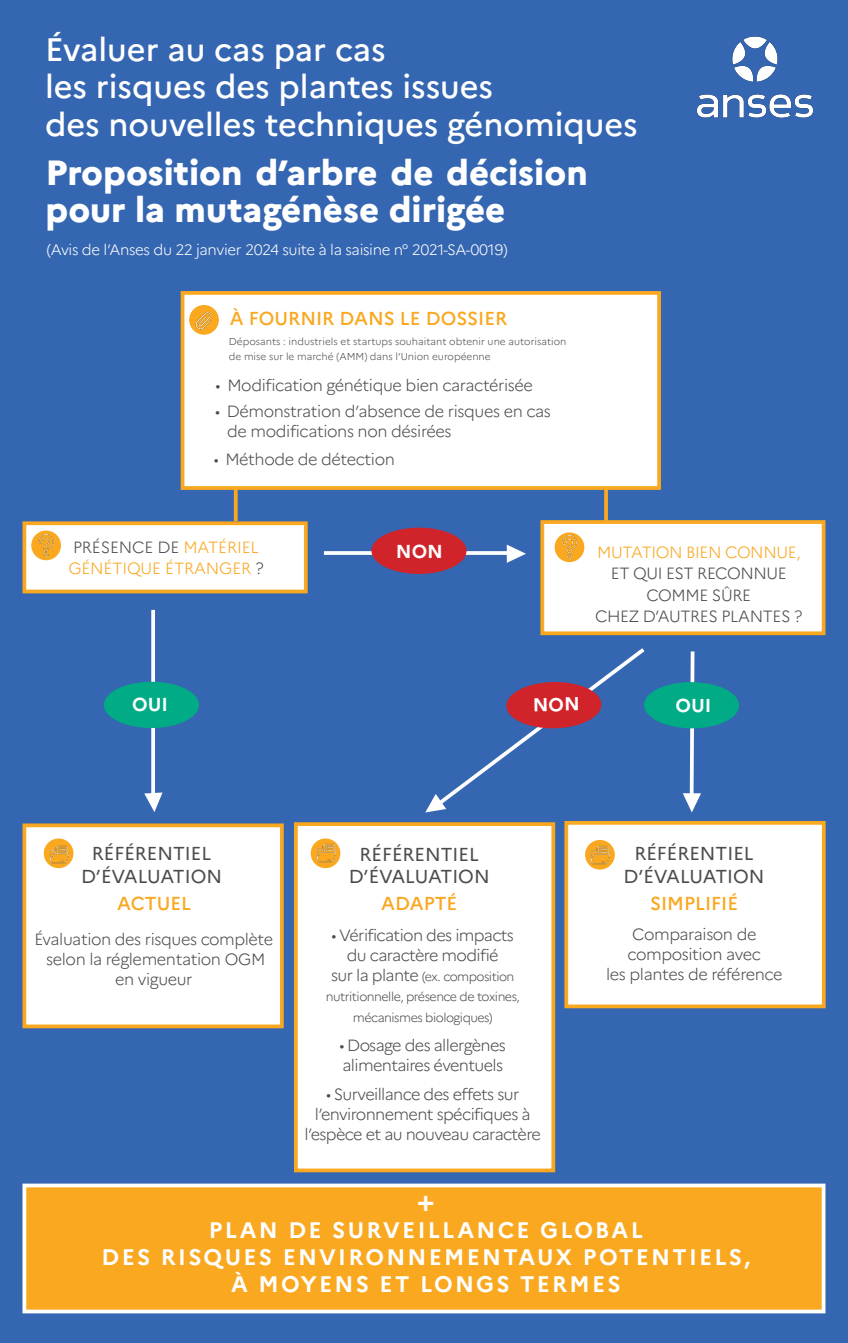
<style>
.page{position:relative;width:848px;height:1343px;background:#fff}
.page>*{position:absolute;margin:0;border:0;box-sizing:border-box;transform-origin:0 0}
.t1{font:800 35px/37.5px "Marianne";color:#fff}
.t2{font:500 32.5px/37.5px "Marianne";color:#fff}
.t3{font:700 30px "Marianne";color:#fff}
.t4{font:700 22.5px/27px "Marianne";letter-spacing:.1em;color:#fff;text-align:center}
.t5{font:18.75px/22.5px "Marianne";color:#4b4c4d;text-align:center}
.t6{font:500 18.75px "Marianne";color:#f9a820}
.t7{font:700 18.75px "Marianne";color:#fff}
.t8{font:300 16.25px/20px "Marianne";letter-spacing:-.03em;color:#4b4c4d;text-align:center}
.t9{font:300 16.25px/21.2px "Marianne";letter-spacing:-.01em;color:#f9a820}
.t10{font:300 15px "Marianne";letter-spacing:-.025em;color:#fff}
.t11{font:300 12.5px/20px "Marianne";letter-spacing:-.04em;color:#4b4c4d;text-align:center}
.t12{font:300 10px/15px "Marianne";color:#4b4c4d}
.s1{color:#4b4c4d}
.s2{font-size:16.25px}
</style>
<div class="page">
<div style="left:0;top:0;width:848px;height:1342px;background:#3566b1"></div>
<div style="left:22px;top:1183px;width:803px;height:130px;background:#f9a820;border:4px solid #fff"></div>
<div style="left:22px;top:823px;width:262px;height:205px;background:#fff;border:4px solid #f9a820"></div>
<div style="left:294px;top:822px;width:261px;height:350px;background:#fff;border:4px solid #f9a820"></div>
<div style="left:564px;top:821px;width:261px;height:187px;background:#fff;border:4px solid #f9a820"></div>
<div style="left:22px;top:521px;width:286px;height:72px;background:#fff;border:4px solid #f9a820"></div>
<div style="left:540px;top:520px;width:285px;height:115px;background:#fff;border:4px solid #f9a820"></div>
<div style="left:181px;top:291px;width:480px;height:199px;background:#fff;border:4px solid #f9a820"></div>
<svg style="left:324px;top:551px;width:183px;height:4px"></svg>
<svg style="left:507px;top:544px;width:19px;height:19px"></svg>
<svg style="left:151px;top:610px;width:4px;height:182px"></svg>
<svg style="left:144px;top:792px;width:18px;height:20px"></svg>
<div style="left:104px;top:682px;width:95px;height:46px;background:#00ab85;border-radius:50%"></div>
<svg style="left:683px;top:651px;width:18px;height:161px"></svg>
<div style="left:644px;top:682px;width:95px;height:46px;background:#00ab85;border-radius:50%"></div>
<div style="left:371px;top:527px;width:95px;height:47px;background:#d1232a;border-radius:50%"></div>
<img style="left:697px;top:36px;width:117px;height:82px">
<svg style="left:189px;top:305px;width:30px;height:30px"></svg>
<img style="left:190px;top:307px;width:27px;height:27px">
<div style="left:44px;top:838px;width:29px;height:30px;background:#f9a820;border-radius:50%"></div>
<div style="left:585px;top:840px;width:29px;height:29px;background:#f9a820;border-radius:50%"></div>
<img style="left:50px;top:845px;width:18px;height:18px">
<img style="left:591px;top:845px;width:19px;height:19px">
<svg style="left:31px;top:530px;width:30px;height:30px"></svg>
<img style="left:35px;top:534px;width:22px;height:22px">
<svg style="left:554px;top:532px;width:30px;height:30px"></svg>
<img style="left:558px;top:536px;width:22px;height:22px">
<svg style="left:234px;top:488px;width:4px;height:33px"></svg>
<svg style="left:604px;top:488px;width:4px;height:33px"></svg>
<div style="left:311px;top:838px;width:29px;height:30px;background:#f9a820;border-radius:50%"></div>
<img style="left:317px;top:844px;width:19px;height:18px">
<svg style="left:425px;top:648px;width:223px;height:164px"></svg>
<p class="t2" style="left:45px;top:28px;width:449px">Évaluer au cas par cas<br>les risques des plantes issues</p>
<p class="t2" style="left:45px;top:103px;width:594px">des nouvelles techniques génomiques</p>
<p class="t1" style="left:45px;top:151px;width:544px">Proposition d’arbre de décision pour la mutagénèse dirigée</p>
<p class="t10" style="left:47px;top:238px;width:462px">(Avis de l’Anses du 22 janvier 2024 suite à la saisine n° 2021-SA-0019)</p>
<p class="t6" style="left:230px;top:304px;width:279px">À FOURNIR DANS LE DOSSIER</p>
<p class="t12" style="left:229px;top:333px;width:339px">Déposants : industriels et startups souhaitant obtenir une autorisation de mise sur le marché (AMM) dans l’Union européenne</p>
<p class="t8" style="left:215px;top:374px;width:319px">• Modification génétique bien caractérisée</p>
<p class="t8" style="left:227px;top:400px;width:325px;text-align:left;text-indent:-12px">• Démonstration d’absence de risques en cas de modifications non désirées</p>
<p class="t8" style="left:214px;top:448px;width:182px">• Méthode de détection</p>
<p class="t9" style="left:68px;top:535px;width:197px"><span class="s1">PRÉSENCE DE</span> MATÉRIEL<br>GÉNÉTIQUE ÉTRANGER <span class="s1">?</span></p>
<p class="t9" style="left:597px;top:540px;width:205px">MUTATION BIEN CONNUE,</p>
<p class="t7" style="left:396px;top:536px;width:49px">NON</p>
<p class="t8" style="left:595px;top:562px;width:209px;line-height:21.2px">ET QUI EST RECONNUE<br>COMME SÛRE<br>CHEZ D’AUTRES PLANTES ?</p>
<p class="t7" style="left:132px;top:689px;width:37px">OUI</p>
<p class="t7" style="left:675px;top:690px;width:38px">OUI</p>
<p class="t5" style="left:81px;top:841px;width:142px">RÉFÉRENTIEL<br>D’ÉVALUATION</p>
<p class="t6" style="left:117px;top:888px;width:75px">ACTUEL</p>
<p class="t8" style="left:34px;top:927px;width:240px">Évaluation des risques complète selon la réglementation OGM en vigueur</p>
<p class="t5" style="left:349px;top:841px;width:142px">RÉFÉRENTIEL<br>D’ÉVALUATION</p>
<p class="t6" style="left:381px;top:889px;width:77px">ADAPTÉ</p>
<p class="t8" style="left:331px;top:924px;width:184px">• Vérification des impacts du caractère modifié</p>
<p class="t11" style="left:326px;top:965px;width:195px"><span class="s2">sur la plante</span> (ex. composition nutritionnelle, présence de toxines,</p>
<p class="t11" style="left:353px;top:1006px;width:141px">mécanismes biologiques)</p>
<p class="t8" style="left:339px;top:1034px;width:168px;text-align:left">• Dosage des allergènes alimentaires éventuels</p>
<p class="t8" style="left:304px;top:1082px;width:238px">• Surveillance des effets sur l’environnement spécifiques à l’espèce et au nouveau caractère</p>
<p class="t5" style="left:623px;top:840px;width:142px">RÉFÉRENTIEL<br>D’ÉVALUATION</p>
<p class="t6" style="left:650px;top:888px;width:90px">SIMPLIFIÉ</p>
<p class="t8" style="left:606px;top:922px;width:178px">Comparaison de composition avec<br>les plantes de référence</p>
<p class="t3" style="left:417px;top:1177px;width:19px">+</p>
<p class="t4" style="left:209px;top:1214px;width:435px">PLAN DE SURVEILLANCE GLOBAL</p>
<p class="t4" style="left:102px;top:1241px;width:650px">DES RISQUES ENVIRONNEMENTAUX POTENTIELS,<br>À MOYENS ET LONGS TERMES</p>
</div>
